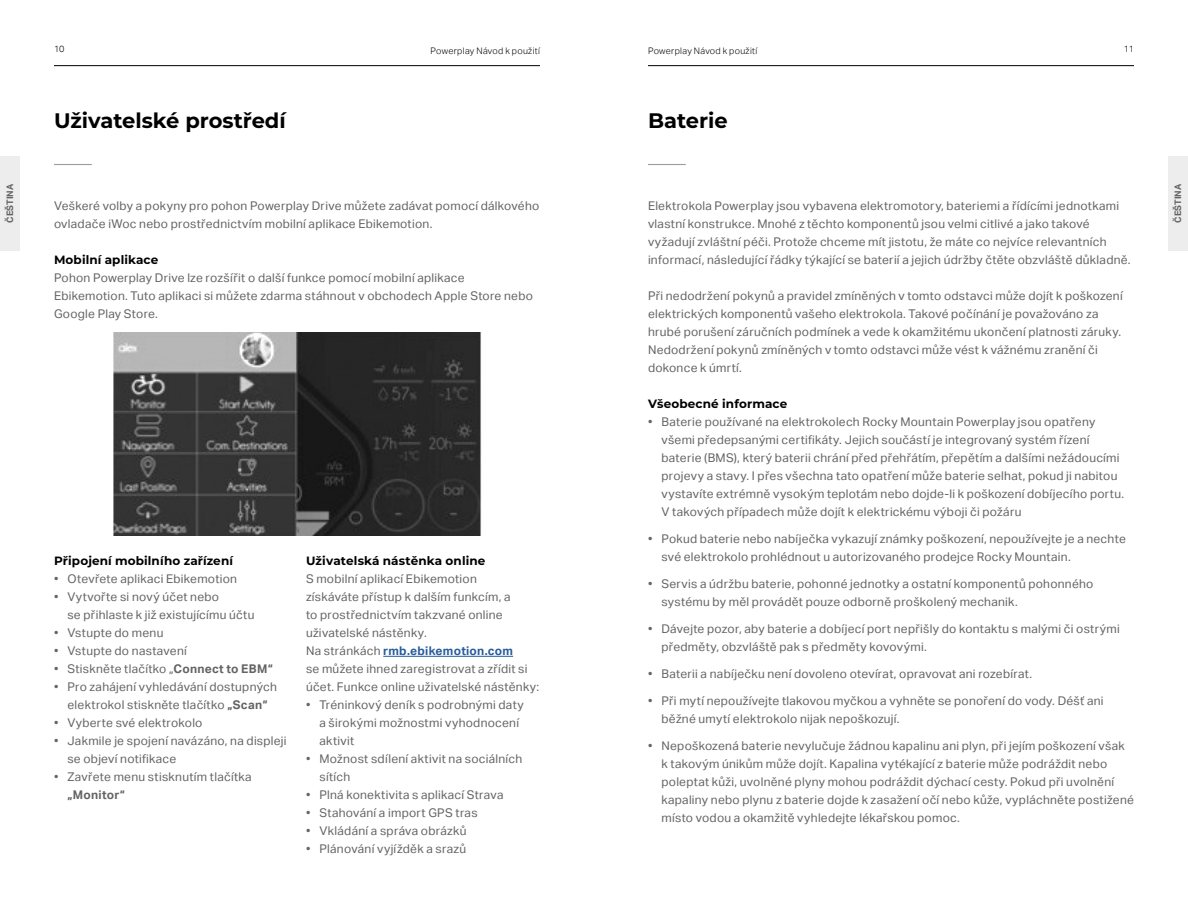
<style>
.page{position:relative;width:1188px;height:918px;background:#fff}
.page>*{position:absolute;margin:0;border:0;box-sizing:border-box;transform-origin:0 0}
.t1{font:700 21px "Montserrat";color:#000}
.t2{font:12px/18px "Aktiv Grotesk";letter-spacing:.02em;color:#646363}
.t3{font:700 12px "Montserrat";letter-spacing:.01em;color:#000}
.t4{font:700 12px "Aktiv Grotesk";letter-spacing:.02em;color:#646363}
.t5{font:300 9px "Aktiv Grotesk";letter-spacing:.03em;color:#000}
.t6{font:700 9px "Aktiv Grotesk";color:#646363}
.s1{font-weight:700}
.s2{font-weight:700;color:#275b9b}
</style>
<div class="page">
<hr style="left:54px;top:65px;width:486px;height:1px;background:#000">
<hr style="left:648px;top:65px;width:486px;height:1px;background:#000">
<div style="left:0;top:156px;width:20px;height:94px;background:#ededed"></div>
<div style="left:1168px;top:156px;width:20px;height:94px;background:#ededed"></div>
<hr style="left:648px;top:164px;width:38px;height:1px;background:#9d9d9c">
<hr style="left:54px;top:164px;width:38px;height:1px;background:#9d9d9c">
<img style="left:113px;top:333px;width:368px;height:202px">
<hr style="left:383px;top:656px;width:130px;height:1px;background:#275b9b">
<p class="t5" style="left:54px;top:43px;width:12px">10</p>
<p class="t5" style="left:431px;top:46px;width:111px">Powerplay Návod k použití</p>
<p class="t5" style="left:648px;top:46px;width:111px">Powerplay Návod k použití</p>
<p class="t5" style="left:1124px;top:43px;width:12px">11</p>
<h1 class="t1" style="left:54px;top:106px;width:233px">Uživatelské prostředí</h1>
<h1 class="t1" style="left:648px;top:106px;width:81px">Baterie</h1>
<p class="t6" style="left:5px;top:223px;width:40px;rotate:-90deg">ČEŠTINA</p>
<p class="t6" style="left:1173px;top:223px;width:40px;rotate:-90deg">ČEŠTINA</p>
<p class="t2" style="left:54px;top:196px;width:487px">Veškeré volby a pokyny pro pohon Powerplay Drive můžete zadávat pomocí dálkového ovladače iWoc nebo prostřednictvím mobilní aplikace Ebikemotion.</p>
<p class="t3" style="left:54px;top:251px;width:106px">Mobilní aplikace</p>
<p class="t2" style="left:54px;top:268px;width:480px">Pohon Powerplay Drive lze rozšířit o další funkce pomocí mobilní aplikace<br>Ebikemotion. Tuto aplikaci si můžete zdarma stáhnout v obchodech Apple Store nebo<br>Google Play Store.</p>
<p class="t2" style="left:648px;top:196px;width:484px">Elektrokola Powerplay jsou vybavena elektromotory, bateriemi a řídícími jednotkami vlastní konstrukce. Mnohé z těchto komponentů jsou velmi citlivé a jako takové vyžadují zvláštní péči. Protože chceme mít jistotu, že máte co nejvíce relevantních informací, následující řádky týkající se baterií a jejich údržby čtěte obzvláště důkladně.</p>
<p class="t2" style="left:648px;top:286px;width:476px">Při nedodržení pokynů a pravidel zmíněných v tomto odstavci může dojít k poškození elektrických komponentů vašeho elektrokola. Takové počínání je považováno za hrubé porušení záručních podmínek a vede k okamžitému ukončení platnosti záruky.<br>Nedodržení pokynů zmíněných v tomto odstavci může vést k vážnému zranění či dokonce k úmrtí.</p>
<p class="t3" style="left:648px;top:395px;width:141px">Všeobecné informace</p>
<p class="t2" style="left:662px;top:412px;width:464px;text-indent:-14px">• Baterie používané na elektrokolech Rocky Mountain Powerplay jsou opatřeny všemi předepsanými certifikáty. Jejich součástí je integrovaný systém řízení baterie (BMS), který baterii chrání před přehřátím, přepětím a dalšími nežádoucími projevy a stavy. I přes všechna tato opatření může baterie selhat, pokud ji nabitou vystavíte extrémně vysokým teplotám nebo dojde-li k poškození dobíjecího portu.<br>V takových případech může dojít k elektrickému výboji či požáru</p>
<p class="t2" style="left:662px;top:529px;width:466px;text-indent:-14px">• Pokud baterie nebo nabíječka vykazují známky poškození, nepoužívejte je a nechte své elektrokolo prohlédnout u autorizovaného prodejce Rocky Mountain.</p>
<p class="t2" style="left:662px;top:574px;width:434px;text-indent:-14px">• Servis a údržbu baterie, pohonné jednotky a ostatní komponentů pohonného systému by měl provádět pouze odborně proškolený mechanik.</p>
<p class="t2" style="left:662px;top:619px;width:460px;text-indent:-14px">• Dávejte pozor, aby baterie a dobíjecí port nepřišly do kontaktu s malými či ostrými předměty, obzvláště pak s předměty kovovými.</p>
<p class="t2" style="left:648px;top:664px;width:386px">• Baterii a nabíječku není dovoleno otevírat, opravovat ani rozebírat.</p>
<p class="t2" style="left:662px;top:691px;width:444px;text-indent:-14px">• Při mytí nepoužívejte tlakovou myčkou a vyhněte se ponoření do vody. Déšť ani běžné umytí elektrokolo nijak nepoškozují.</p>
<p class="t2" style="left:662px;top:736px;width:474px;text-indent:-14px">• Nepoškozená baterie nevylučuje žádnou kapalinu ani plyn, při jejím poškození však<br>k takovým únikům může dojít. Kapalina vytékající z baterie může podráždit nebo poleptat kůži, uvolněné plyny mohou podráždit dýchací cesty. Pokud při uvolnění kapaliny nebo plynu z baterie dojde k zasažení očí nebo kůže, vypláchněte postižené místo vodou a okamžitě vyhledejte lékařskou pomoc.</p>
<p class="t3" style="left:54px;top:552px;width:180px">Připojení mobilního zařízení</p>
<p class="t2" style="left:54px;top:570px;width:185px">• Otevřete aplikaci Ebikemotion</p>
<p class="t2" style="left:68px;top:588px;width:188px;text-indent:-14px">• Vytvořte si nový účet nebo<br>se přihlaste k již existujícímu účtu</p>
<p class="t2" style="left:54px;top:624px;width:111px">• Vstupte do menu</p>
<p class="t2" style="left:54px;top:642px;width:134px">• Vstupte do nastavení</p>
<p class="t2" style="left:54px;top:660px;width:220px">• Stiskněte tlačítko „<span class="s1">Connect to EBM“</span></p>
<p class="t2" style="left:54px;top:678px;width:224px;text-align:center">• Pro zahájení vyhledávání dostupných elektrokol stiskněte tlačítko <span class="s1">„Scan“</span></p>
<p class="t2" style="left:54px;top:714px;width:150px">• Vyberte své elektrokolo</p>
<p class="t2" style="left:68px;top:732px;width:221px;text-indent:-14px">• Jakmile je spojení navázáno, na displeji se objeví notifikace</p>
<p class="t2" style="left:54px;top:768px;width:199px">• Zavřete menu stisknutím tlačítka</p>
<p class="t4" style="left:68px;top:788px;width:59px">„Monitor“</p>
<p class="t3" style="left:306px;top:552px;width:181px">Uživatelská nástěnka online</p>
<p class="t2" style="left:306px;top:570px;width:235px">S mobilní aplikací Ebikemotion<br>získáváte přístup k dalším funkcím, a<br>to prostřednictvím takzvané online uživatelské nástěnky.<br>Na stránkách <span class="s2">rmb.ebikemotion.com<br></span>se můžete ihned zaregistrovat a zřídit si účet. Funkce online uživatelské nástěnky:</p>
<p class="t2" style="left:320px;top:696px;width:206px;text-indent:-14px">• Tréninkový deník s podrobnými daty a širokými možnostmi vyhodnocení aktivit</p>
<p class="t2" style="left:320px;top:750px;width:204px;text-indent:-14px">• Možnost sdílení aktivit na sociálních sítích</p>
<p class="t2" style="left:306px;top:786px;width:199px">• Plná konektivita s aplikací Strava</p>
<p class="t2" style="left:306px;top:804px;width:173px">• Stahování a import GPS tras</p>
<p class="t2" style="left:306px;top:822px;width:162px">• Vkládání a správa obrázků</p>
<p class="t2" style="left:306px;top:840px;width:162px">• Plánování vyjížděk a srazů</p>
</div>
